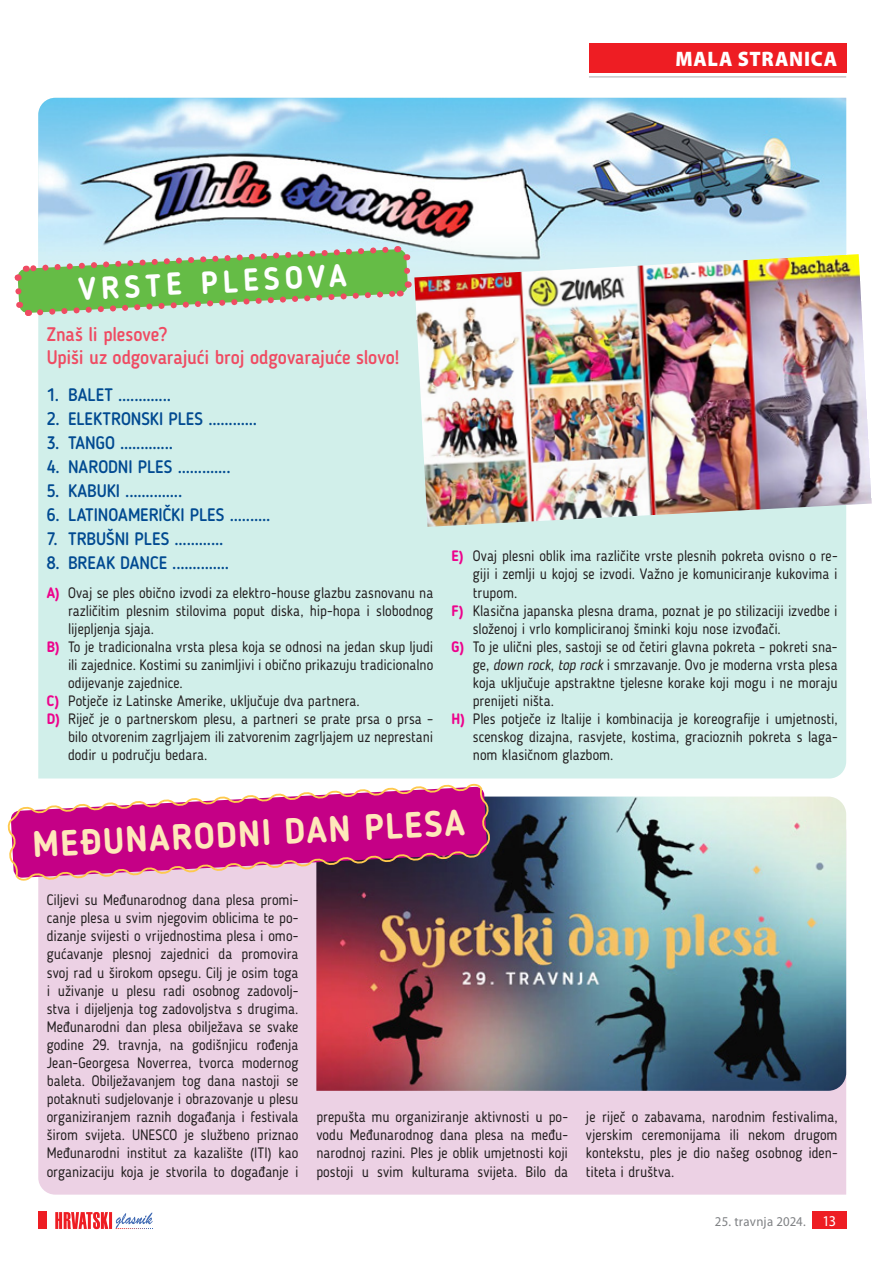
<style>
.page{position:relative;width:893px;height:1263px;background:#fff}
.page>*{position:absolute;margin:0;border:0;box-sizing:border-box;transform-origin:0 0}
.t1{font:700 36.3px "Blogger Sans";color:#fee8ba;scale:.95 1}
.t2{font:700 31.5px "Blogger Sans";color:#fff;scale:.95 1}
.t3{font:900 21px "Myriad Pro";letter-spacing:.04em;color:#fff;scale:.95 1}
.t4{font:500 19.5px/22.5px "Blogger Sans";letter-spacing:-.005em;color:#ef4b62;scale:.95 1}
.t5{font:500 18px "Blogger Sans";letter-spacing:-.005em;color:#014a91;scale:.95 1}
.t6{font:15px/18.1px "Blogger Sans";color:#231f20;text-align:justify;scale:.95 1}
.t7{font:13.5px "Myriad Pro";letter-spacing:.02em;color:#808285;scale:.95 1}
.s1{font-weight:700;color:#ed028c}
.s2{font-style:italic}
.s3{font-size:15px;color:#fff}
</style>
<div class="page">
<div style="left:38px;top:303px;width:808px;height:475px;background:#d1efea"></div>
<div style="left:38px;top:882px;width:808px;height:312px;background:#ecd1e4"></div>
<img style="left:38px;top:98px;width:808px;height:205px">
<svg style="left:14px;top:244px;width:399px;height:75px;background:#99c88a"></svg>
<img style="left:316px;top:796px;width:530px;height:295px">
<svg style="left:7px;top:783px;width:484px;height:99px"></svg>
<img style="left:414px;top:254px;width:458px;height:273px">
<div style="left:589px;top:43px;width:257px;height:30px;background:#ee1d23"></div>
<hr style="left:589px;top:77px;width:257px;height:1px;background:#a8a9ad">
<div style="left:812px;top:1212px;width:34px;height:17px;background:#ee1d23"></div>
<div style="left:38px;top:1212px;width:9px;height:17px;background:#ee1d23"></div>
<svg style="left:55px;top:1212px;width:98px;height:17px"></svg>
<h3 class="t3" style="left:675px;top:45px;width:172px">MALA STRANICA</h3>
<h2 class="t2" style="left:77px;top:270px;width:284px;rotate:-3deg">VRSTE PLESOVA</h2>
<h3 class="t4" style="left:47px;top:323px;width:373px">Znaš li plesove?<br>Upiši uz odgovarajući broj odgovarajuće slovo!</h3>
<p class="t5" style="left:47px;top:384px;width:132px">1. BALET .............</p>
<p class="t5" style="left:47px;top:408px;width:223px">2. ELEKTRONSKI PLES ............</p>
<p class="t5" style="left:47px;top:432px;width:134px">3. TANGO .............</p>
<p class="t5" style="left:47px;top:456px;width:195px">4. NARODNI PLES .............</p>
<p class="t5" style="left:47px;top:480px;width:144px">5. KABUKI ..............</p>
<p class="t5" style="left:47px;top:504px;width:237px">6. LATINOAMERIČKI PLES ..........</p>
<p class="t5" style="left:47px;top:528px;width:187px">7. TRBUŠNI PLES ............</p>
<p class="t5" style="left:47px;top:552px;width:194px">8. BREAK DANCE ..............</p>
<p class="t6" style="left:47px;top:583px;width:408px"><span class="s1">A)</span> Ovaj se ples obično izvodi za elektro-house glazbu zasnovanu na</p>
<p class="t6" style="left:68px;top:601px;width:386px">različitim plesnim stilovima poput diska, hip-hopa i slobodnog</p>
<p class="t6" style="left:68px;top:619px;width:92px">lijepljenja sjaja.</p>
<p class="t6" style="left:47px;top:637px;width:408px"><span class="s1">B)</span> To je tradicionalna vrsta plesa koja se odnosi na jedan skup ljudi</p>
<p class="t6" style="left:68px;top:656px;width:386px">ili zajednice. Kostimi su zanimljivi i obično prikazuju tradicionalno</p>
<p class="t6" style="left:68px;top:674px;width:122px">odijevanje zajednice.</p>
<p class="t6" style="left:47px;top:692px;width:331px"><span class="s1">C)</span> Potječe iz Latinske Amerike, uključuje dva partnera.</p>
<p class="t6" style="left:47px;top:710px;width:408px"><span class="s1">D)</span> Riječ je o partnerskom plesu, a partneri se prate prsa o prsa –</p>
<p class="t6" style="left:68px;top:728px;width:386px">bilo otvorenim zagrljajem ili zatvorenim zagrljajem uz neprestani</p>
<p class="t6" style="left:68px;top:746px;width:148px">dodir u području bedara.</p>
<p class="t6" style="left:452px;top:547px;width:408px"><span class="s1">E)</span> Ovaj plesni oblik ima različite vrste plesnih pokreta ovisno o re-</p>
<p class="t6" style="left:473px;top:565px;width:386px">giji i zemlji u kojoj se izvodi. Važno je komuniciranje kukovima i</p>
<p class="t6" style="left:473px;top:583px;width:48px">trupom.</p>
<p class="t6" style="left:452px;top:601px;width:408px"><span class="s1">F)</span> Klasična japanska plesna drama, poznat je po stilizaciji izvedbe i</p>
<p class="t6" style="left:473px;top:619px;width:326px">složenoj i vrlo kompliciranoj šminki koju nose izvođači.</p>
<p class="t6" style="left:452px;top:637px;width:408px"><span class="s1">G)</span> To je ulični ples, sastoji se od četiri glavna pokreta – pokreti sna-</p>
<p class="t6" style="left:473px;top:656px;width:386px">ge, <span class="s2">down rock</span>, <span class="s2">top rock</span> i smrzavanje. Ovo je moderna vrsta plesa</p>
<p class="t6" style="left:473px;top:674px;width:386px">koja uključuje apstraktne tjelesne korake koji mogu i ne moraju</p>
<p class="t6" style="left:473px;top:692px;width:87px">prenijeti ništa.</p>
<p class="t6" style="left:452px;top:710px;width:408px"><span class="s1">H)</span> Ples potječe iz Italije i kombinacija je koreografije i umjetnosti,</p>
<p class="t6" style="left:473px;top:728px;width:386px">scenskog dizajna, rasvjete, kostima, gracioznih pokreta s laga-</p>
<p class="t6" style="left:473px;top:746px;width:150px">nom klasičnom glazbom.</p>
<h1 class="t1" style="left:32px;top:823px;width:456px;rotate:-3deg">MEĐUNARODNI DAN PLESA</h1>
<p class="t6" style="left:47px;top:891px;width:266px">Ciljevi su Međunarodnog dana plesa promi&shy;canje plesa u svim njegovim oblicima te po&shy;dizanje svijesti o vrijednostima plesa i omo&shy;gućavanje plesnoj zajednici da promovira svoj rad u širokom opsegu. Cilj je osim toga i uživanje u plesu radi osobnog zadovolj&shy;stva i dijeljenja tog zadovoljstva s drugima.<br>Međunarodni dan plesa obilježava se svake godine 29. travnja, na godišnjicu rođenja Jean-Georgesa Noverrea, tvorca modernog baleta. Obilježavanjem tog dana nastoji se potaknuti sudjelovanje i obrazovanje u plesu organiziranjem raznih događanja i festivala širom svijeta. UNESCO je službeno priznao Međunarodni institut za kazalište (ITI) kao organizaciju koja je stvorila to događanje i</p>
<p class="t6" style="left:316px;top:1108px;width:266px">prepušta mu organiziranje aktivnosti u po&shy;vodu Međunarodnog dana plesa na među&shy;narodnoj razini. Ples je oblik umjetnosti koji postoji u svim kulturama svijeta. Bilo da</p>
<p class="t6" style="left:586px;top:1108px;width:266px">je riječ o zabavama, narodnim festivalima, vjerskim ceremonijama ili nekom drugom kontekstu, ples je dio našeg osobnog iden&shy;titeta i društva.</p>
<p class="t7" style="left:715px;top:1213px;width:129px">25. travnja 2024. <span class="s3">13</span></p>
</div>
